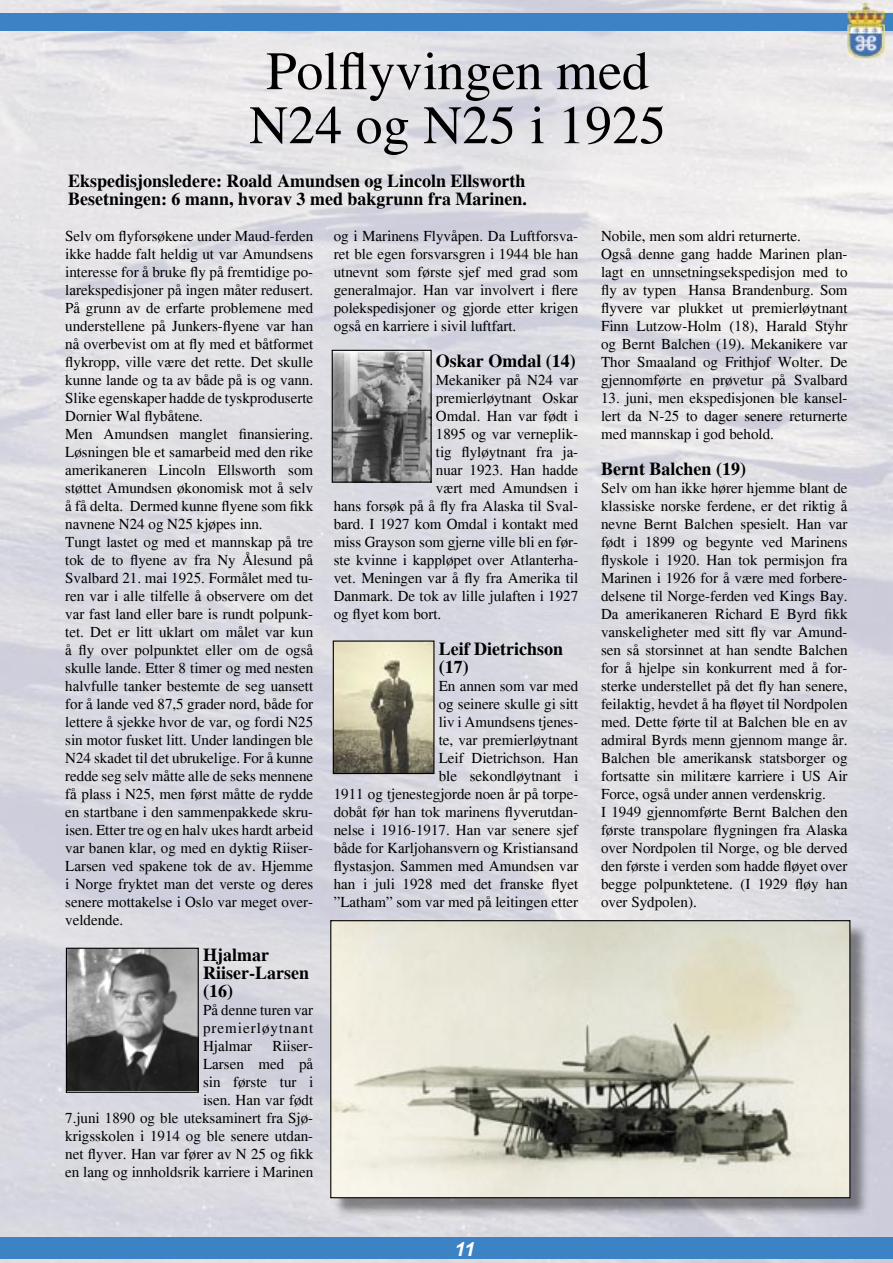
<style>
.page{position:relative;width:893px;height:1263px;background:#fff}
.page>*{position:absolute;margin:0;border:0;box-sizing:border-box;transform-origin:0 0}
.t1{font:54px/54px "Times";color:#000;text-align:center}
.t2{font:italic 700 19.5px "Arial";color:#fff}
.t3{font:700 18px/18px "Times";color:#000}
.t4{font:15px/18px "Times";color:#000}
</style>
<div class="page">
<img style="left:375px;top:631px;width:236px;height:289px">
<div style="left:0;top:1237px;width:893px;height:22px;background:#3c83c5"></div>
<div style="left:0;top:13px;width:893px;height:18px;background:#3c83c5"></div>
<img style="left:847px;top:3px;width:38px;height:55px">
<img style="left:847px;top:13px;width:38px;height:18px">
<svg style="left:333px;top:640px;width:101px;height:134px;background:#aaa68e"></svg>
<svg style="left:332px;top:350px;width:100px;height:133px;background:#7f7f7f"></svg>
<svg style="left:66px;top:948px;width:133px;height:145px;background:#6f6f6f"></svg>
<img style="left:331px;top:921px;width:540px;height:297px">
<svg style="left:330px;top:920px;width:520px;height:278px;background:#cdccbe"></svg>
<h1 class="t1" style="left:249px;top:44px;width:418px">Polflyvingen med<br>N24 og N25 i 1925</h1>
<p class="t3" style="left:68px;top:171px;width:461px">Ekspedisjonsledere: Roald Amundsen og Lincoln Ellsworth<br>Besetningen: 6 mann, hvorav 3 med bakgrunn fra Marinen.</p>
<p class="t4" style="left:65px;top:226px;width:250px">Selv om flyforsøkene under Maud-ferden ikke hadde falt heldig ut var Amundsens interesse for å bruke fly på fremtidige po&shy;larekspedisjoner på ingen måter redusert.<br>På grunn av de erfarte problemene med understellene på Junkers-flyene var han nå overbevist om at fly med et båtformet flykropp, ville være det rette. Det skulle kunne lande og ta av både på is og vann.<br>Slike egenskaper hadde de tyskproduserte Dornier Wal flybåtene.<br>Men Amundsen manglet finansiering.<br>Løsningen ble et samarbeid med den rike amerikaneren Lincoln Ellsworth som støttet Amundsen økonomisk mot å selv å få delta. Dermed kunne flyene som fikk navnene N24 og N25 kjøpes inn.<br>Tungt lastet og med et mannskap på tre tok de to flyene av fra Ny Ålesund på Svalbard 21. mai 1925. Formålet med tu&shy;ren var i alle tilfelle å observere om det var fast land eller bare is rundt polpunk&shy;tet. Det er litt uklart om målet var kun å fly over polpunktet eller om de også skulle lande. Etter 8 timer og med nesten halvfulle tanker bestemte de seg uansett for å lande ved 87,5 grader nord, både for lettere å sjekke hvor de var, og fordi N25 sin motor fusket litt. Under landingen ble N24 skadet til det ubrukelige. For å kunne redde seg selv måtte alle de seks mennene få plass i N25, men først måtte de rydde en startbane i den sammenpakkede skru&shy;isen. Etter tre og en halv ukes hardt arbeid var banen klar, og med en dyktig Riiser-Larsen ved spakene tok de av. Hjemme i Norge fryktet man det verste og deres senere mottakelse i Oslo var meget over&shy;veldende.</p>
<p class="t3" style="left:203px;top:945px;width:107px">Hjalmar<br>Riiser-Larsen (16)</p>
<p class="t4" style="left:203px;top:1000px;width:112px;text-align:justify">På denne turen var premierløytnant Hjalmar</p>
<p class="t4" style="left:334px;top:226px;width:246px;text-align:justify">og i Marinens Flyvåpen. Da Luftforsva&shy;ret ble egen forsvarsgren i 1944 ble han utnevnt som første sjef med grad som generalmajor. Han var involvert i flere polekspedisjoner og gjorde etter krigen også en karriere i sivil luftfart.</p>
<p class="t3" style="left:436px;top:351px;width:142px">Oskar Omdal (14)</p>
<p class="t4" style="left:436px;top:370px;width:144px">Mekaniker på N24 var</p>
<p class="t4" style="left:436px;top:388px;width:144px">premierløytnant Oskar</p>
<p class="t4" style="left:436px;top:406px;width:144px">Omdal. Han var født i</p>
<p class="t4" style="left:436px;top:424px;width:144px">1895 og var verneplik-</p>
<p class="t4" style="left:436px;top:442px;width:144px">tig flyløytnant fra ja-</p>
<p class="t4" style="left:436px;top:460px;width:144px">nuar 1923. Han hadde</p>
<p class="t4" style="left:436px;top:478px;width:144px">vært med Amundsen i</p>
<p class="t4" style="left:334px;top:496px;width:246px">hans forsøk på å fly fra Alaska til Sval-</p>
<p class="t4" style="left:334px;top:514px;width:246px">bard. I 1927 kom Omdal i kontakt med</p>
<p class="t4" style="left:334px;top:532px;width:246px">miss Grayson som gjerne ville bli en før-</p>
<p class="t4" style="left:334px;top:550px;width:246px">ste kvinne i kappløpet over Atlanterha-</p>
<p class="t4" style="left:334px;top:568px;width:246px">vet. Meningen var å fly fra Amerika til</p>
<p class="t4" style="left:334px;top:586px;width:246px">Danmark. De tok av lille julaften i 1927</p>
<p class="t4" style="left:334px;top:604px;width:109px">og flyet kom bort.</p>
<p class="t3" style="left:439px;top:639px;width:126px">Leif Dietrichson (17)</p>
<p class="t4" style="left:334px;top:676px;width:246px;text-align:right">En annen som var med<br>og seinere skulle gi sitt<br>liv i Amundsens tjenes-<br>te, var premierløytnant<br>Leif Dietrichson. Han<br>ble sekondløytnant i<br>1911 og tjenestegjorde noen år på torpe&shy;dobåt før han tok marinens flyverutdan&shy;nelse i 1916-1917. Han var senere sjef både for Karljohansvern og Kristiansand flystasjon. Sammen med Amundsen var han i juli 1928 med det franske flyet ”Latham” som var med på leitingen etter</p>
<p class="t4" style="left:601px;top:226px;width:248px">Nobile, men som aldri returnerte.<br>Også denne gang hadde Marinen plan&shy;lagt en unnsetningsekspedisjon med to fly av typen Hansa Brandenburg. Som flyvere var plukket ut premierløytnant Finn Lutzow-Holm (18), Harald Styhr og Bernt Balchen (19). Mekanikere var Thor Smaaland og Frithjof Wolter. De gjennomførte en prøvetur på Svalbard</p>
<p class="t4" style="left:601px;top:388px;width:248px;text-align:justify">13. juni, men ekspedisjonen ble kansel&shy;lert da N-25 to dager senere returnerte med mannskap i god behold.</p>
<p class="t3" style="left:601px;top:459px;width:146px">Bernt Balchen (19)</p>
<p class="t4" style="left:601px;top:478px;width:248px">Selv om han ikke hører hjemme blant de klassiske norske ferdene, er det riktig å nevne Bernt Balchen spesielt. Han var født i 1899 og begynte ved Marinens flyskole i 1920. Han tok permisjon fra Marinen i 1926 for å være med forbere&shy;delsene til Norge-ferden ved Kings Bay.<br>Da amerikaneren Richard E Byrd fikk vanskeligheter med sitt fly var Amund&shy;sen så storsinnet at han sendte Balchen for å hjelpe sin konkurrent med å for&shy;sterke understellet på det fly han senere, feilaktig, hevdet å ha fløyet til Nordpolen med. Dette førte til at Balchen ble en av admiral Byrds menn gjennom mange år.<br>Balchen ble amerikansk statsborger og fortsatte sin militære karriere i US Air Force, også under annen verdenskrig.<br>I 1949 gjennomførte Bernt Balchen den første transpolare flygningen fra Alaska over Nordpolen til Norge, og ble derved den første i verden som hadde fløyet over begge polpunktetene. (I 1929 fløy han over Sydpolen).</p>
<p class="t4" style="left:65px;top:1036px;width:250px;text-align:right">Riiser-<br>Larsen med på<br>sin første tur i<br>isen. Han var født<br>7.juni 1890 og ble uteksaminert fra Sjø&shy;krigsskolen i 1914 og ble senere utdan&shy;net flyver. Han var fører av N 25 og fikk en lang og innholdsrik karriere i Marinen</p>
<h2 class="t2" style="left:455px;top:1236px;width:22px">11</h2>
</div>
